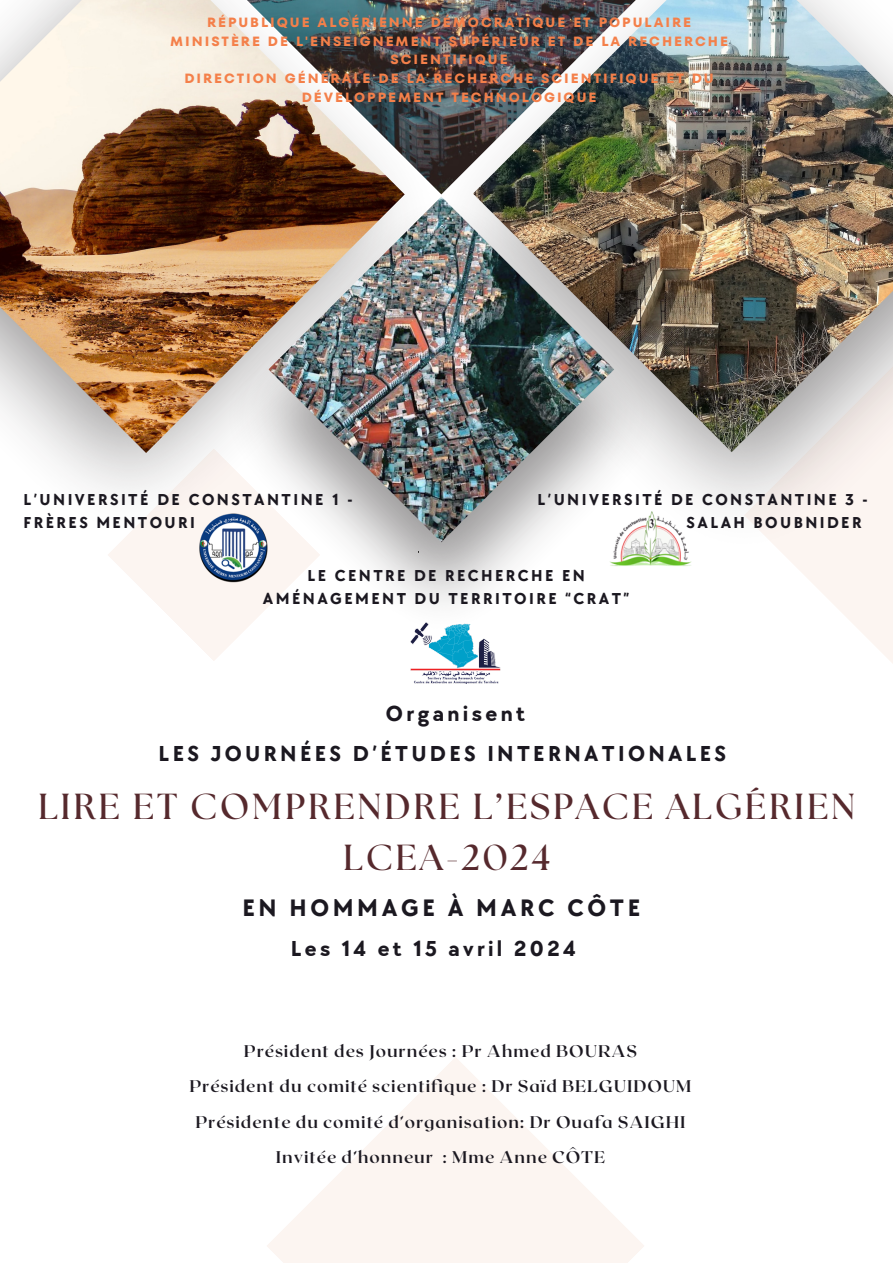
<style>
.page{position:relative;width:893px;height:1263px;background:#fff}
.page>*{position:absolute;margin:0;border:0;box-sizing:border-box;transform-origin:0 0}
.t1{font:700 36.15px/51.2px "The Seasons";letter-spacing:.075em;color:#56292d;text-align:center}
.t2{font:700 24.6px "TT Chocolates";letter-spacing:.15em;color:#1b1820}
.t3{font:700 22.5px "TT Chocolates";letter-spacing:.15em;color:#1b1820}
.t4{font:700 22.35px "TT Chocolates";letter-spacing:.15em;color:#1b1820}
.t5{font:700 16.88px "Roxborough CF";letter-spacing:.055em;color:#1b1820}
.t6{font:700 16.35px/22.5px "TT Chocolates";letter-spacing:.15em;color:#1b1820}
.t7{font:700 13.35px/18.6px "TT Fors";letter-spacing:.15em;color:#f4804a;text-align:center}
</style>
<div class="page">
<img style="left:334px;top:194px;width:357px;height:429px">
<img style="left:405px;top:0;width:68px;height:194px">
<img style="left:0;top:0;width:405px;height:453px">
<img style="left:473px;top:0;width:420px;height:452px">
<img style="left:268px;top:197px;width:346px;height:345px">
<svg style="left:107px;top:448px;width:214px;height:213px;fill:#fcf5f1"></svg>
<svg style="left:267px;top:1057px;width:377px;height:206px;fill:#fcf5f1"></svg>
<svg style="left:743px;top:335px;width:150px;height:328px"></svg>
<img style="left:197px;top:512px;width:73px;height:72px">
<img style="left:609px;top:512px;width:83px;height:55px">
<img style="left:410px;top:623px;width:91px;height:60px">
<p class="t7" style="left:207px;top:13px;width:485px">RÉPUBLIQUE ALGÉRIENNE DÉMOCRATIQUE ET POPULAIRE</p>
<p class="t7" style="left:170px;top:32px;width:559px">MINISTÈRE DE L'ENSEIGNEMENT SUPÉRIEUR ET DE LA RECHERCHE<br>SCIENTIFIQUE</p>
<p class="t7" style="left:184px;top:69px;width:531px">DIRECTION GÉNÉRALE DE LA RECHERCHE SCIENTIFIQUE ET DU<br>DÉVELOPPEMENT TECHNOLOGIQUE</p>
<p class="t6" style="left:23px;top:489px;width:330px">L’UNIVERSITÉ DE CONSTANTINE 1 -<br>FRÈRES MENTOURI</p>
<p class="t6" style="left:686px;top:489px;width:183px;text-indent:-149px">L’UNIVERSITÉ DE CONSTANTINE 3 -<br>SALAH BOUBNIDER</p>
<p class="t6" style="left:263px;top:565px;width:368px;text-align:center">LE CENTRE DE RECHERCHE EN<br>AMÉNAGEMENT DU TERRITOIRE “CRAT”</p>
<p class="t3" style="left:386px;top:700px;width:141px">Organisent</p>
<p class="t4" style="left:159px;top:741px;width:569px">LES JOURNÉES D’ÉTUDES INTERNATIONALES</p>
<p class="t1" style="left:38px;top:783px;width:818px">LIRE ET COMPRENDRE L’ESPACE ALGÉRIEN<br>LCEA-2024</p>
<p class="t2" style="left:242px;top:894px;width:399px">EN HOMMAGE À MARC CÔTE</p>
<p class="t4" style="left:291px;top:936px;width:286px">Les 14 et 15 avril 2024</p>
<p class="t5" style="left:244px;top:1040px;width:394px">Président des Journées : Pr Ahmed BOURAS</p>
<p class="t5" style="left:189px;top:1075px;width:503px">Président du comité scientifique : Dr Saïd BELGUIDOUM</p>
<p class="t5" style="left:195px;top:1111px;width:491px">Présidente du comité d’organisation: Dr Ouafa SAIGHI</p>
<p class="t5" style="left:276px;top:1146px;width:331px">Invitée d’honneur : Mme Anne CÔTE</p>
</div>
